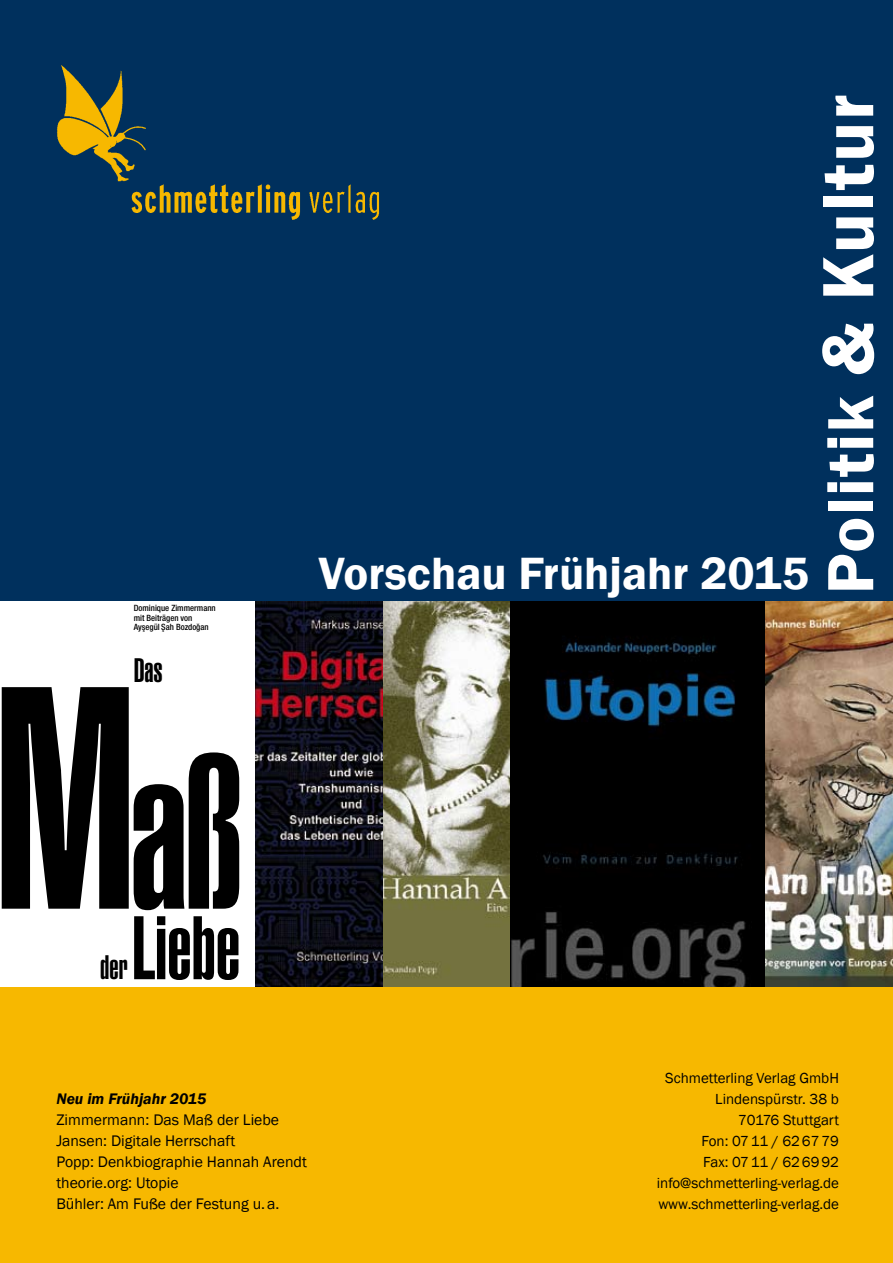
<style>
.page{position:relative;width:893px;height:1263px;background:#fff}
.page>*{position:absolute;margin:0;border:0;box-sizing:border-box;transform-origin:0 0}
.t1{font:900 extra-condensed 212.55px "Swiss 911 BT";color:#000}
.t2{font:900 extra-condensed 87.45px "Swiss 911 BT";color:#000}
.t3{font:600 67.5px "Franklin Gothic";letter-spacing:.02em;color:#fff}
.t4{font:600 46.5px "Franklin Gothic";color:#fff}
.t5{font:900 extra-condensed 33px "Swiss 911 BT";color:#000}
.t6{font:15.75px/21px "Franklin Gothic";color:#000}
.t7{font:italic 600 15.75px "Franklin Gothic";color:#000}
.t8{font:15px/21px "Franklin Gothic";color:#000;text-align:right}
.t9{font:500 condensed 8.7px/9.9px "Helvetica Neue LT Std";color:#000}
.s1{font-size:307.65px}
.s2{font-size:75px}
</style>
<div class="page">
<div style="left:0;top:761px;width:893px;height:502px;background:#f7b800"></div>
<div style="left:0;top:0;width:893px;height:761px;background:#00305d"></div>
<img style="left:57px;top:65px;width:323px;height:155px">
<div style="left:0;top:601px;width:255px;height:385px;background:#fff"></div>
<img style="left:383px;top:601px;width:510px;height:385px">
<div style="left:510px;top:601px;width:255px;height:385px;background:#000"></div>
<svg style="left:255px;top:601px;width:128px;height:385px;background:#1e141d"></svg>
<p class="t9" style="left:134px;top:602px;width:84px">Dominique Zimmermann mit Beiträgen von<br>Ay ¸segül ¸Sah Bozdo˘gan</p>
<h3 class="t5" style="left:134px;top:652px;width:31px">Das</h3>
<h1 class="t1" style="left:-7px;top:718px;width:252px"><span class="s1">M</span>aß</h1>
<h2 class="t2" style="left:132px;top:901px;width:110px">Liebe</h2>
<h3 class="t5" style="left:100px;top:950px;width:29px">der</h3>
<h3 class="t4" style="left:319px;top:545px;width:492px">Vorschau Frühjahr 2015</h3>
<h3 class="t3" style="left:809px;top:594px;width:501px;rotate:-90deg">Politik <span class="s2">&amp; Kultur</span></h3>
<p class="t7" style="left:56px;top:1089px;width:151px">Neu im Frühjahr 2015</p>
<p class="t6" style="left:56px;top:1110px;width:252px">Zimmermann: Das Maß der Liebe<br>Jansen: Digitale Herrschaft<br>Popp: Denkbiographie Hannah Arendt theorie.org: Utopie<br>Bühler: Am Fuße der Festung u.a.</p>
<p class="t8" style="left:657px;top:1068px;width:184px">Schmetterling Verlag GmbH<br>Lindenspürstr. 38 b<br>70176 Stuttgart<br>Fon: 0711 / 626779<br>Fax: 0711 / 626992 info@schmetterling-verlag.de www.schmetterling-verlag.de</p>
</div>
